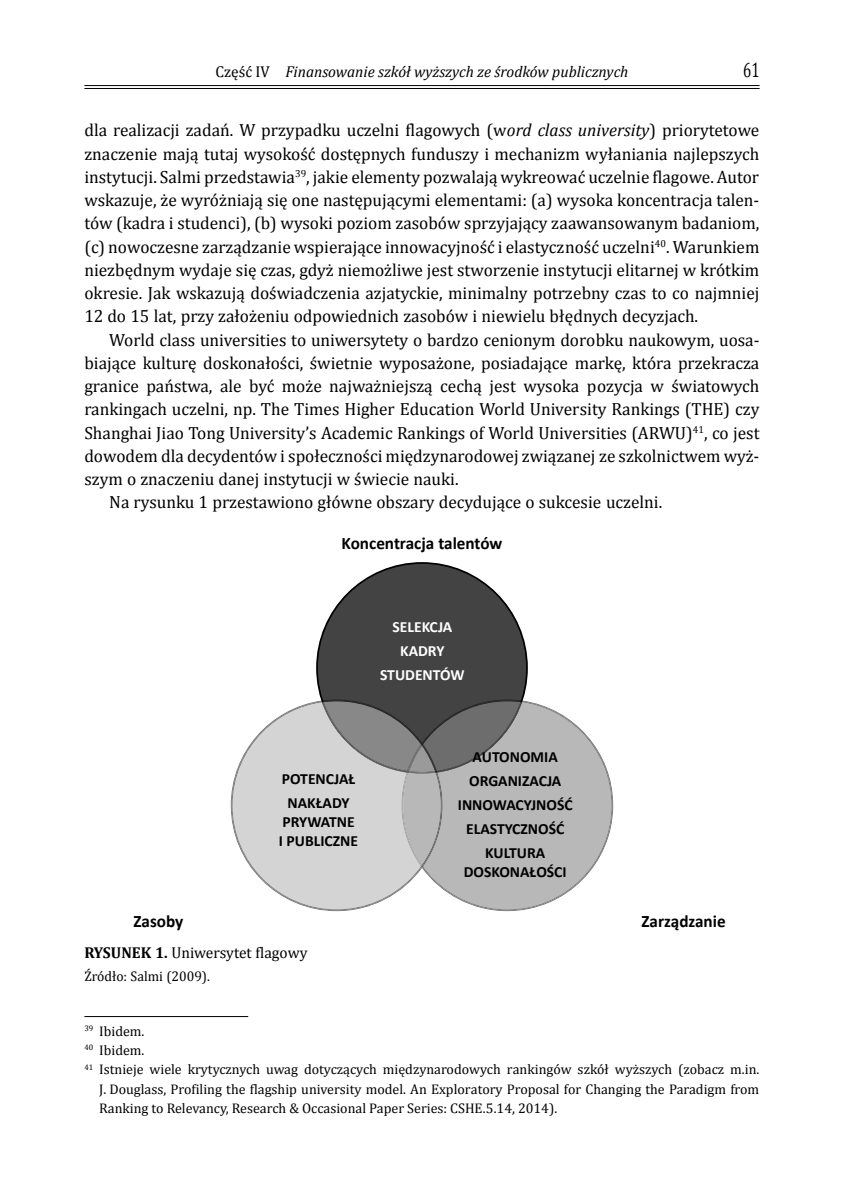
<style>
.page{position:relative;width:844px;height:1191px;background:#fff}
.page>*{position:absolute;margin:0;border:0;box-sizing:border-box;transform-origin:0 0}
.t1{font:21px "Cambria";color:#000;scale:.7 1}
.t2{font:17.68px/23.3px "Cambria";color:#000;text-align:justify}
.t3{font:700 17.5px "Calibri";color:#000}
.t4{font:italic 15.75px "Cambria";color:#000}
.t5{font:15.75px "Cambria";color:#000}
.t6{font:700 15.58px/24px "Calibri";color:#000;text-align:center}
.t7{font:700 15.58px/24px "Calibri";color:#fff;text-align:center}
.t8{font:14px "Cambria";color:#000}
.s1{font-style:normal}
.s2{font-style:italic}
.s3{font-weight:700}
</style>
<div class="page">
<hr style="left:84px;top:85px;width:675px;height:1px;background:#000">
<hr style="left:84px;top:88px;width:675px;height:1px;background:#000">
<svg style="left:316px;top:562px;width:211px;height:137px;fill:#434343"></svg>
<svg style="left:231px;top:699px;width:381px;height:211px;background:#bfbfbf"></svg>
<hr style="left:84px;top:1016px;width:164px;height:1px;background:#000">
<p class="t4" style="left:215px;top:62px;width:414px"><span class="s1">Część IV</span> Finansowanie szkół wyższych ze środków publicznych</p>
<p class="t1" style="left:743px;top:57px;width:25px">61</p>
<p class="t2" style="left:84px;top:118px;width:676px">dla realizacji zadań. W przypadku uczelni flagowych (w<span class="s2">ord class university</span>) priorytetowe znaczenie mają tutaj wysokość dostępnych funduszy i mechanizm wyłaniania najlepszych instytucji. Salmi przedstawia<sup>39</sup>, jakie elementy pozwalają wykreować uczelnie flagowe. Autor wskazuje, że wyróżniają się one następującymi elementami: (a) wysoka koncentracja talen&shy;tów (kadra i studenci), (b) wysoki poziom zasobów sprzyjający zaawansowanym badaniom, (c) nowoczesne zarządzanie wspierające innowacyjność i elastyczność uczelni<sup>40</sup>. Warunkiem niezbędnym wydaje się czas, gdyż niemożliwe jest stworzenie instytucji elitarnej w krótkim okresie. Jak wskazują doświadczenia azjatyckie, minimalny potrzebny czas to co najmniej 12 do 15 lat, przy założeniu odpowiednich zasobów i niewielu błędnych decyzjach.</p>
<p class="t2" style="left:109px;top:327px;width:651px">World class universities to uniwersytety o bardzo cenionym dorobku naukowym, uosa-</p>
<p class="t2" style="left:84px;top:351px;width:676px">biające kulturę doskonałości, świetnie wyposażone, posiadające markę, która przekracza</p>
<p class="t2" style="left:84px;top:374px;width:676px">granice państwa, ale być może najważniejszą cechą jest wysoka pozycja w światowych</p>
<p class="t2" style="left:84px;top:397px;width:676px">rankingach uczelni, np. The Times Higher Education World University Rankings (THE) czy</p>
<p class="t2" style="left:84px;top:420px;width:676px">Shanghai Jiao Tong University’s Academic Rankings of World Universities (ARWU)<sup>41</sup>, co jest</p>
<p class="t2" style="left:84px;top:444px;width:676px">dowodem dla decydentów i społeczności międzynarodowej związanej ze szkolnictwem wyż-</p>
<p class="t2" style="left:84px;top:467px;width:375px">szym o znaczeniu danej instytucji w świecie nauki.</p>
<p class="t2" style="left:109px;top:490px;width:554px">Na rysunku 1 przestawiono główne obszary decydujące o sukcesie uczelni.</p>
<p class="t3" style="left:341px;top:535px;width:162px">Koncentracja talentów</p>
<p class="t7" style="left:380px;top:616px;width:86px">SELEKCJA<br>KADRY<br>STUDENTÓW</p>
<p class="t6" style="left:282px;top:768px;width:75px">POTENCJAŁ<br>NAKŁADY</p>
<p class="t6" style="left:279px;top:814px;width:81px;line-height:19.1px;text-align:left">PRYWATNE<br>I PUBLICZNE</p>
<p class="t6" style="left:458px;top:746px;width:116px">AUTONOMIA<br>ORGANIZACJA<br>INNOWACYJNOŚĆ<br>ELASTYCZNOŚĆ<br>KULTURA</p>
<p class="t6" style="left:463px;top:860px;width:104px">DOSKONAŁOŚCI</p>
<p class="t3" style="left:133px;top:914px;width:51px">Zasoby</p>
<p class="t3" style="left:641px;top:914px;width:86px">Zarządzanie</p>
<p class="t5" style="left:84px;top:943px;width:224px"><span class="s3">RYSUNEK 1.</span> Uniwersytet flagowy</p>
<p class="t8" style="left:84px;top:967px;width:127px">Źródło: Salmi (2009).</p>
<p class="t8" style="left:84px;top:1022px;width:62px"><sup>39</sup> Ibidem.</p>
<p class="t8" style="left:84px;top:1041px;width:62px"><sup>40</sup> Ibidem.</p>
<p class="t8" style="left:84px;top:1061px;width:676px"><sup>41</sup> Istnieje wiele krytycznych uwag dotyczących międzynarodowych rankingów szkół wyższych (zobacz m.in.</p>
<p class="t8" style="left:99px;top:1080px;width:661px">J. Douglass, Profiling the flagship university model. An Exploratory Proposal for Changing the Paradigm from</p>
<p class="t8" style="left:99px;top:1099px;width:459px">Ranking to Relevancy, Research &amp; Occasional Paper Series: CSHE.5.14, 2014).</p>
</div>
